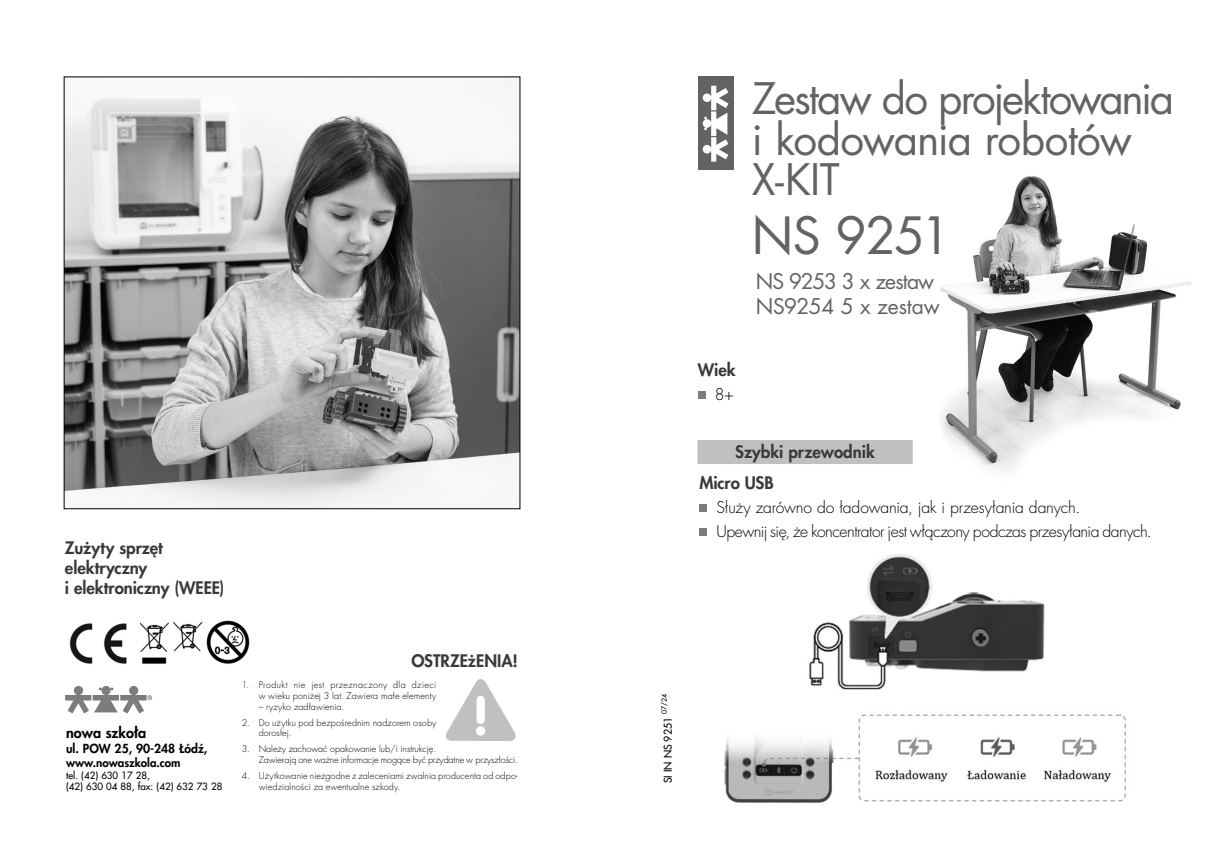
<style>
.page{position:relative;width:1217px;height:868px;background:#fff}
.page>*{position:absolute;margin:0;border:0;box-sizing:border-box;transform-origin:0 0}
.t1{font:49.95px "Futura LTS Book";letter-spacing:-.03em;color:#636363}
.t2{font:42.3px/40.5px "Futura LTS Book";letter-spacing:-.04em;color:#636363}
.t3{font:21px/25.5px "Futura LTS Book";letter-spacing:-.035em;color:#636363}
.t4{font:800 16.8px/20.1px "Futura LTS";color:#393939}
.t5{font:300 15.75px/24px "Futura LTS";letter-spacing:-.025em;color:#000}
.t6{font:800 14.4px "Futura LTS";color:#000}
.t7{font:800 12.15px "Futura LTS";color:#000}
.t8{font:800 11.55px "Futura LTS";color:#000}
.t9{font:10.5px "Futura LTS";color:#000}
.t10{font:9.75px/11.7px "Futura LTS";color:#000}
.t11{font:300 9px/10.8px "Futura LTS";letter-spacing:.01em;color:#000}
.t12{font:300 9px/10.8px "Futura LTS";letter-spacing:-.01em;color:#000}
.t13{font:300 9px/10.8px "Futura LTS";letter-spacing:.03em;color:#000;text-align:right}
.t14{font:6.9px "Futura LTS";color:#000}
</style>
<div class="page">
<img style="left:446px;top:679px;width:70px;height:62px">
<svg style="left:65px;top:686px;width:87px;height:27px"></svg>
<img style="left:66px;top:79px;width:452px;height:428px">
<img style="left:69px;top:620px;width:181px;height:44px">
<img style="left:940px;top:176px;width:251px;height:294px">
<div style="left:699px;top:504px;width:7px;height:7px;background:#7c7c7c"></div>
<div style="left:699px;top:528px;width:7px;height:7px;background:#7c7c7c"></div>
<div style="left:697px;top:77px;width:36px;height:93px;background:#636363"></div>
<svg style="left:702px;top:86px;width:26px;height:76px"></svg>
<div style="left:697px;top:391px;width:8px;height:7px;background:#7c7c7c"></div>
<div style="left:697px;top:440px;width:215px;height:24px;background:#c0c0c0"></div>
<img style="left:724px;top:714px;width:402px;height:89px">
<img style="left:809px;top:554px;width:236px;height:136px">
<h3 class="t4" style="left:65px;top:537px;width:161px">Zużyty sprzęt elektryczny<br>i elektroniczny (WEEE)</h3>
<h3 class="t6" style="left:66px;top:723px;width:82px">nowa szko³a</h3>
<h3 class="t7" style="left:66px;top:740px;width:143px">ul. POW 25, 90-248 £ódŸ,</h3>
<p class="t8" style="left:66px;top:754px;width:116px">www.nowaszkola.com</p>
<p class="t10" style="left:66px;top:769px;width:158px">tel. (42) 630 17 28,<br>(42) 630 04 88, fax: (42) 632 73 28</p>
<h3 class="t4" style="left:411px;top:650px;width:108px">OSTRZE¿ENIA!</h3>
<p class="t13" style="left:242px;top:679px;width:196px">1. Produkt nie jest przeznaczony dla dzieci w wieku poni¿ej 3 lat. Zawiera małe elementy</p>
<p class="t11" style="left:259px;top:701px;width:87px">– ryzyko zadławienia.</p>
<p class="t11" style="left:259px;top:717px;width:179px;text-indent:-17px">2. Do u¿ytku pod bezpoœrednim nadzorem osoby doros³ej.</p>
<p class="t12" style="left:259px;top:743px;width:261px;text-indent:-17px">3. Nale¿y zachowaæ opakowanie lub/i instrukcjê.<br>Zawieraj¹ one wa¿ne informacje mog¹ce byæ przydatne w przysz³oœci.</p>
<p class="t11" style="left:259px;top:770px;width:261px;text-indent:-17px">4. Użytkowanie niezgodne z zaleceniami zwalnia producenta od odpo&shy;wiedzialnoœci za ewentualne szkody.</p>
<h2 class="t2" style="left:751px;top:79px;width:424px">Zestaw do projektowania i kodowania robotów<br>X-KIT</h2>
<h1 class="t1" style="left:751px;top:203px;width:201px">NS 9251</h1>
<h3 class="t4" style="left:697px;top:359px;width:39px">Wiek</h3>
<h3 class="t5" style="left:714px;top:382px;width:21px">8+</h3>
<h3 class="t3" style="left:755px;top:268px;width:185px">NS 9253 3 x zestaw<br>NS9254 5 x zestaw</h3>
<h3 class="t4" style="left:735px;top:441px;width:141px">Szybki przewodnik</h3>
<h3 class="t4" style="left:699px;top:472px;width:76px">Micro USB</h3>
<h3 class="t5" style="left:716px;top:495px;width:436px">Służy zarówno do ładowania, jak i przesyłania danych.<br>Upewnij się, że koncentrator jest włączony podczas przesyłania danych.</h3>
<p class="t14" style="left:659px;top:714px;width:21px;rotate:-90deg">07/24</p>
<p class="t9" style="left:660px;top:783px;width:68px;rotate:-90deg">SI IN NS 9251</p>
</div>
